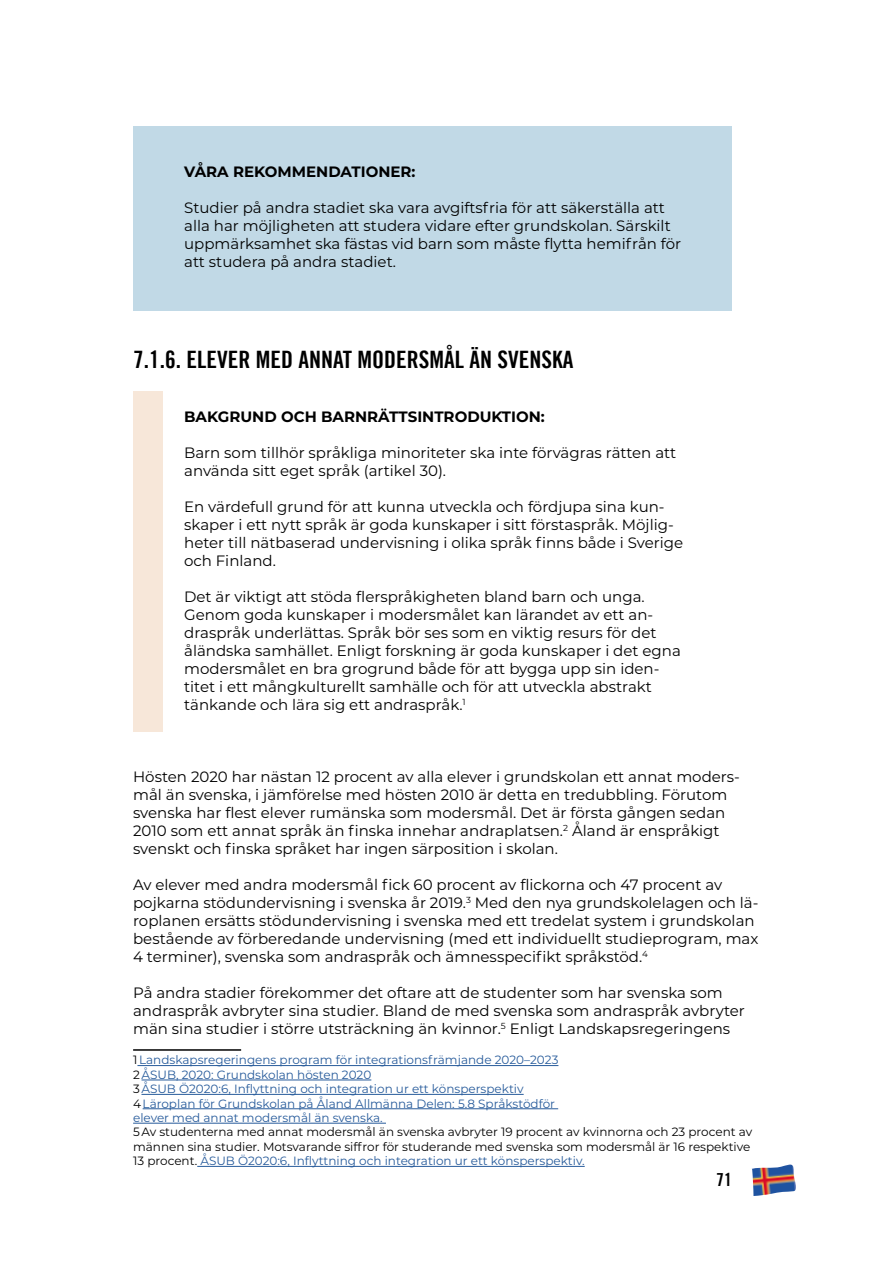
<style>
.page{position:relative;width:893px;height:1263px;background:#fff}
.page>*{position:absolute;margin:0;border:0;box-sizing:border-box;transform-origin:0 0}
.t1{font:24px "Trade Gothic LT Bold Cond Twenty";color:#000}
.t2{font:18px "Trade Gothic LT Bold Cond Twenty";color:#000}
.t3{font:15px/18px "Montserrat";color:#000}
.t4{font:700 15px "Montserrat";color:#000}
.t5{font:12px/14.4px "Montserrat";color:#275b9b}
.t6{font:12px/14.4px "Montserrat";color:#000}
.s1{color:#000}
.s2{color:#275b9b}
</style>
<div class="page">
<img style="left:752px;top:1164px;width:44px;height:32px">
<div style="left:133px;top:126px;width:598px;height:184px;background:#c1d9e6"></div>
<hr style="left:133px;top:1049px;width:108px;height:2px;background:#000">
<hr style="left:137px;top:1065px;width:421px;height:1px;background:#275b9b">
<hr style="left:142px;top:1080px;width:229px;height:1px;background:#275b9b">
<hr style="left:141px;top:1094px;width:383px;height:1px;background:#275b9b">
<hr style="left:143px;top:1108px;width:415px;height:1px;background:#275b9b">
<hr style="left:133px;top:1123px;width:253px;height:1px;background:#275b9b">
<hr style="left:197px;top:1166px;width:388px;height:1px;background:#275b9b">
<div style="left:133px;top:391px;width:30px;height:340px;background:#f7e7d9"></div>
<p class="t4" style="left:184px;top:161px;width:233px">VÅRA REKOMMENDATIONER:</p>
<p class="t3" style="left:184px;top:198px;width:499px">Studier på andra stadiet ska vara avgiftsfria för att säkerställa att alla har möjligheten att studera vidare efter grundskolan. Särskilt uppmärksamhet ska fästas vid barn som måste flytta hemifrån för att studera på andra stadiet.</p>
<h1 class="t1" style="left:133px;top:344px;width:442px">7.1.6. ELEVER MED ANNAT MODERSMÅL ÄN SVENSKA</h1>
<p class="t4" style="left:184px;top:405px;width:362px">BAKGRUND OCH BARNRÄTTSINTRODUKTION:</p>
<p class="t3" style="left:184px;top:443px;width:493px">Barn som tillhör språkliga minoriteter ska inte förvägras rätten att använda sitt eget språk (artikel 30).</p>
<p class="t3" style="left:184px;top:497px;width:500px">En värdefull grund för att kunna utveckla och fördjupa sina kun&shy;skaper i ett nytt språk är goda kunskaper i sitt förstaspråk. Möjlig&shy;heter till nätbaserad undervisning i olika språk finns både i Sverige och Finland.</p>
<p class="t3" style="left:184px;top:587px;width:498px">Det är viktigt att stöda flerspråkigheten bland barn och unga.<br>Genom goda kunskaper i modersmålet kan lärandet av ett an&shy;draspråk underlättas. Språk bör ses som en viktig resurs för det åländska samhället. Enligt forskning är goda kunskaper i det egna modersmålet en bra grogrund både för att bygga upp sin iden&shy;titet i ett mångkulturellt samhälle och för att utveckla abstrakt tänkande och lära sig ett andraspråk.<sup>1</sup></p>
<p class="t3" style="left:133px;top:767px;width:608px">Hösten 2020 har nästan 12 procent av alla elever i grundskolan ett annat moders&shy;mål än svenska, i jämförelse med hösten 2010 är detta en tredubbling. Förutom svenska har flest elever rumänska som modersmål. Det är första gången sedan 2010 som ett annat språk än finska innehar andraplatsen.<sup>2</sup> Åland är enspråkigt svenskt och finska språket har ingen särposition i skolan.</p>
<p class="t3" style="left:133px;top:875px;width:627px">Av elever med andra modersmål fick 60 procent av flickorna och 47 procent av pojkarna stödundervisning i svenska år 2019.<sup>3</sup> Med den nya grundskolelagen och lä&shy;roplanen ersätts stödundervisning i svenska med ett tredelat system i grundskolan bestående av förberedande undervisning (med ett individuellt studieprogram, max 4 terminer), svenska som andraspråk och ämnesspecifikt språkstöd.<sup>4</sup></p>
<p class="t3" style="left:133px;top:983px;width:613px">På andra stadier förekommer det oftare att de studenter som har svenska som andraspråk avbryter sina studier. Bland de med svenska som andraspråk avbryter män sina studier i större utsträckning än kvinnor.<sup>5</sup> Enligt Landskapsregeringens</p>
<p class="t5" style="left:133px;top:1052px;width:427px"><span class="s1">1</span> Landskapsregeringens program för integrationsfrämjande 2020–2023<br><span class="s1">2</span> ÅSUB, 2020: Grundskolan hösten 2020<br><span class="s1">3</span> ÅSUB Ö2020:6, Inflyttning och integration ur ett könsperspektiv<br><span class="s1">4</span> Läroplan för Grundskolan på Åland Allmänna Delen: 5.8 Språkstödför elever med annat modersmål än svenska.</p>
<p class="t6" style="left:133px;top:1124px;width:621px">5 Av studenterna med annat modersmål än svenska avbryter 19 procent av kvinnorna och 23 procent av männen sina studier. Motsvarande siffror för studerande med svenska som modersmål är 16 respektive<br>13 procent. <span class="s2">ÅSUB Ö2020:6, Inflyttning och integration ur ett könsperspektiv.</span></p>
<p class="t2" style="left:716px;top:1168px;width:17px">71</p>
</div>
